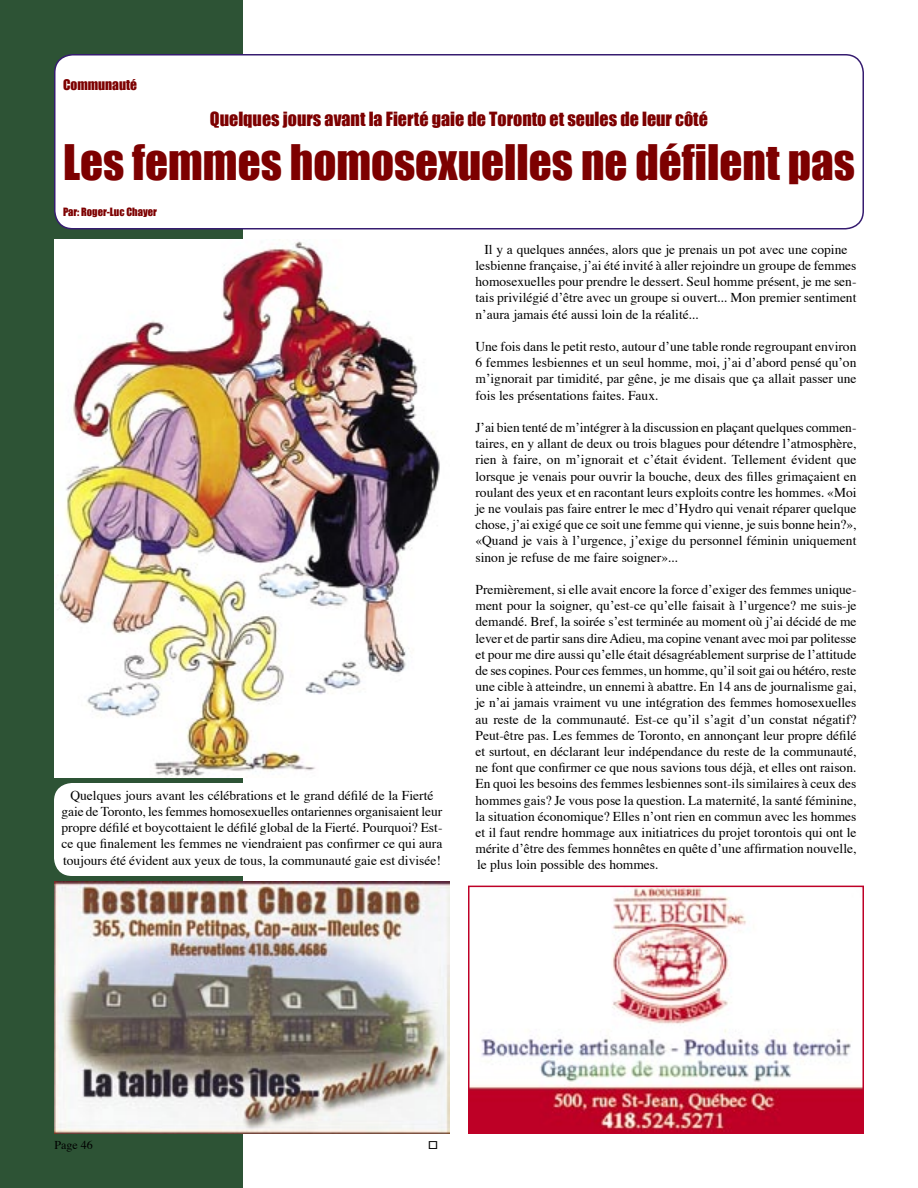
<style>
.page{position:relative;width:918px;height:1188px;background:#fff}
.page>*{position:absolute;margin:0;border:0;box-sizing:border-box;transform-origin:0 0}
.t1{font:45px "Impact";color:#7d0000}
.t2{font:18px "Impact";color:#7d0000}
.Body_2{font:13.5px/16.2px "Times";color:#000;text-align:justify}
.t3{font:13.5px "Impact";color:#7d0000}
.t4{font:12px "Times";color:#000}
.t5{font:10.5px "Impact";color:#7d0000}
</style>
<div class="page">
<div style="left:0;top:0;width:243px;height:1188px;background:#2d5335"></div>
<svg style="left:54px;top:54px;width:810px;height:175px"></svg>
<img style="left:54px;top:882px;width:396px;height:252px">
<img style="left:471px;top:889px;width:390px;height:242px">
<div style="left:468px;top:886px;width:396px;height:248px;border:2px solid #be0027"></div>
<img style="left:54px;top:239px;width:386px;height:539px">
<div style="left:54px;top:783px;width:189px;height:93px;background:#fff"></div>
<p class="t3" style="left:63px;top:76px;width:76px">Communauté</p>
<p class="t2" style="left:210px;top:108px;width:500px">Quelques jours avant la Fierté gaie de Toronto et seules de leur côté</p>
<p class="t1" style="left:63px;top:135px;width:793px">Les femmes homosexuelles ne défilent pas</p>
<p class="t5" style="left:63px;top:205px;width:95px">Par: Roger-Luc Chayer</p>
<p class="Body_2" style="left:62px;top:788px;width:382px;text-align:center">Quelques jours avant les célébrations et le grand défilé de la Fierté gaie de Toronto, les femmes homosexuelles ontariennes organisaient leur propre défilé et boycottaient le défilé global de la Fierté. Pourquoi? Est&shy;ce que finalement les femmes ne viendraient pas confirmer ce qui aura toujours été évident aux yeux de tous, la communauté gaie est divisée!</p>
<p class="Body_2" style="left:476px;top:242px;width:382px;text-align:left;text-indent:9px">Il y a quelques années, alors que je prenais un pot avec une copine lesbienne française, jʼai été invité à aller rejoindre un groupe de femmes homosexuelles pour prendre le dessert. Seul homme présent, je me sen&shy;tais privilégié dʼêtre avec un groupe si ouvert... Mon premier sentiment nʼaura jamais été aussi loin de la réalité...</p>
<p class="Body_2" style="left:476px;top:339px;width:383px">Une fois dans le petit resto, autour dʼune table ronde regroupant environ 6 femmes lesbiennes et un seul homme, moi, jʼai dʼabord pensé quʼon mʼignorait par timidité, par gêne, je me disais que ça allait passer une fois les présentations faites. Faux.</p>
<p class="Body_2" style="left:476px;top:420px;width:383px">Jʼai bien tenté de mʼintégrer à la discussion en plaçant quelques commen&shy;taires, en y allant de deux ou trois blagues pour détendre lʼatmosphère, rien à faire, on mʼignorait et cʼétait évident. Tellement évident que lorsque je venais pour ouvrir la bouche, deux des filles grimaçaient en roulant des yeux et en racontant leurs exploits contre les hommes. «Moi je ne voulais pas faire entrer le mec dʼHydro qui venait réparer quelque chose, jʼai exigé que ce soit une femme qui vienne, je suis bonne hein?», «Quand je vais à lʼurgence, jʼexige du personnel féminin uniquement sinon je refuse de me faire soigner»...</p>
<p class="Body_2" style="left:476px;top:582px;width:383px">Premièrement, si elle avait encore la force dʼexiger des femmes unique&shy;ment pour la soigner, quʼest-ce quʼelle faisait à lʼurgence? me suis-je demandé. Bref, la soirée sʼest terminée au moment où jʼai décidé de me lever et de partir sans dire Adieu, ma copine venant avec moi par politesse et pour me dire aussi quʼelle était désagréablement surprise de lʼattitude de ses copines. Pour ces femmes, un homme, quʼil soit gai ou hétéro, reste une cible à atteindre, un ennemi à abattre. En 14 ans de journalisme gai, je nʼai jamais vraiment vu une intégration des femmes homosexuelles au reste de la communauté. Est-ce quʼil sʼagit dʼun constat négatif?<br>Peut-être pas. Les femmes de Toronto, en annonçant leur propre défilé et surtout, en déclarant leur indépendance du reste de la communauté, ne font que confirmer ce que nous savions tous déjà, et elles ont raison.<br>En quoi les besoins des femmes lesbiennes sont-ils similaires à ceux des hommes gais? Je vous pose la question. La maternité, la santé féminine, la situation économique? Elles nʼont rien en commun avec les hommes et il faut rendre hommage aux initiatrices du projet torontois qui ont le mérite dʼêtre des femmes honnêtes en quête dʼune affirmation nouvelle, le plus loin possible des hommes.</p>
<p class="t4" style="left:55px;top:1138px;width:40px">Page 46</p>
</div>
